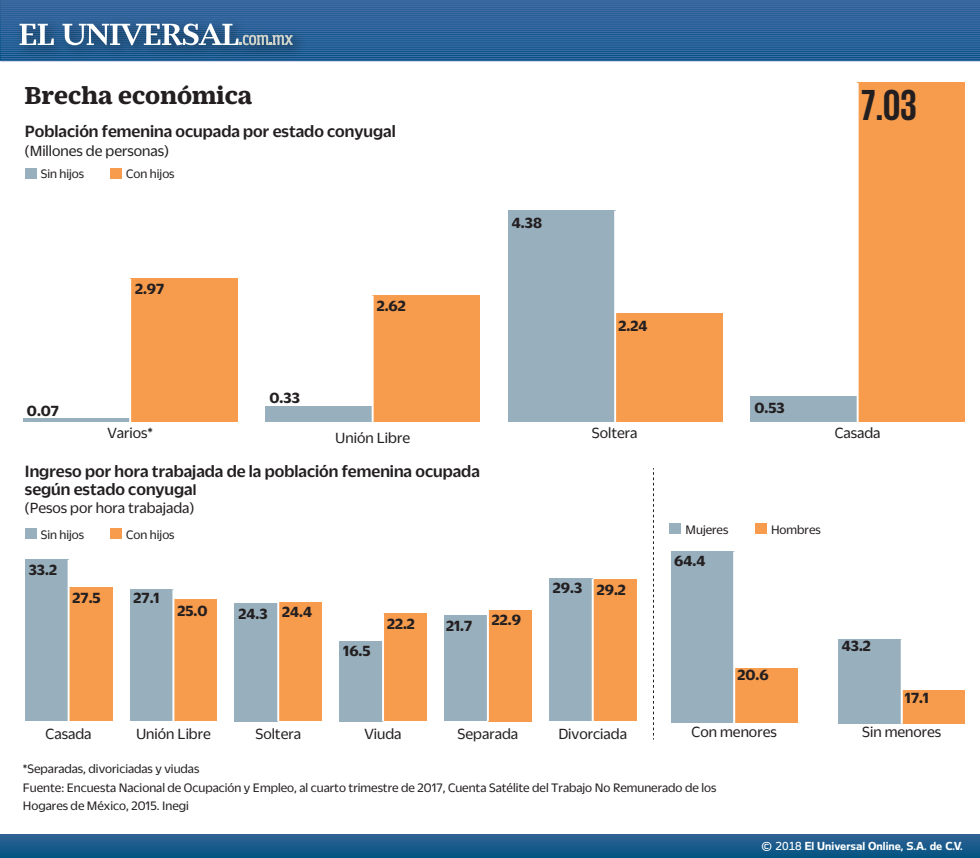
<style>
.page{position:relative;width:980px;height:858px;background:#fff}
.page>*{position:absolute;margin:0;border:0;box-sizing:border-box;transform-origin:0 0}
.t1{font:700 44.3px "Giorgio Sans";color:#231f20}
.t2{font:700 26.6px "Duplicate Ionic";color:#231f20}
.t3{font:500 17.7px/17.7px "Duplicate Sans";color:#231f20}
.t4{font:15.9px "Duplicate Sans";color:#231f20}
.t5{font:700 15.9px "Duplicate Sans";color:#231f20}
.t6{font:13.3px/18.9px "Duplicate Sans";color:#231f20}
.t7{font:700 11.1px "Volt";color:#fff}
.s1{font-size:15.9px}
.s2{font-weight:500}
</style>
<div class="page">
<svg style="left:0;top:0;width:980px;height:60px;background:#225e91"></svg>
<hr style="left:1px;top:0;width:979px;height:1px;background:#426daa">
<hr style="left:1px;top:2px;width:979px;height:1px;background:#426daa">
<hr style="left:1px;top:4px;width:979px;height:1px;background:#426daa">
<hr style="left:1px;top:6px;width:979px;height:1px;background:#426daa">
<hr style="left:1px;top:8px;width:979px;height:1px;background:#426daa">
<hr style="left:1px;top:10px;width:979px;height:1px;background:#426daa">
<hr style="left:1px;top:12px;width:979px;height:1px;background:#426daa">
<hr style="left:1px;top:14px;width:979px;height:1px;background:#426daa">
<hr style="left:1px;top:16px;width:979px;height:1px;background:#426daa">
<hr style="left:1px;top:18px;width:979px;height:1px;background:#426daa">
<hr style="left:1px;top:20px;width:979px;height:1px;background:#426daa">
<hr style="left:1px;top:23px;width:979px;height:1px;background:#426daa">
<hr style="left:1px;top:25px;width:979px;height:1px;background:#426daa">
<hr style="left:1px;top:27px;width:979px;height:1px;background:#426daa">
<hr style="left:1px;top:29px;width:979px;height:1px;background:#426daa">
<hr style="left:1px;top:31px;width:979px;height:1px;background:#426daa">
<hr style="left:1px;top:33px;width:979px;height:1px;background:#426daa">
<hr style="left:1px;top:35px;width:979px;height:1px;background:#426daa">
<hr style="left:1px;top:37px;width:979px;height:1px;background:#426daa">
<hr style="left:1px;top:39px;width:979px;height:1px;background:#426daa">
<hr style="left:1px;top:41px;width:979px;height:1px;background:#426daa">
<hr style="left:1px;top:43px;width:979px;height:1px;background:#426daa">
<hr style="left:1px;top:46px;width:979px;height:1px;background:#426daa">
<hr style="left:1px;top:48px;width:979px;height:1px;background:#426daa">
<hr style="left:1px;top:50px;width:979px;height:1px;background:#426daa">
<hr style="left:1px;top:52px;width:979px;height:1px;background:#426daa">
<hr style="left:1px;top:54px;width:979px;height:1px;background:#426daa">
<hr style="left:1px;top:56px;width:979px;height:1px;background:#426daa">
<hr style="left:1px;top:58px;width:979px;height:1px;background:#426daa">
<hr style="left:1px;top:60px;width:979px;height:1px;background:#426daa">
<img style="left:8px;top:13px;width:250px;height:49px">
<svg style="left:20px;top:24px;width:34px;height:21px"></svg>
<img style="left:229px;top:23px;width:83px;height:39px">
<svg style="left:63px;top:23px;width:230px;height:22px"></svg>
<div style="left:0;top:833px;width:980px;height:24px;background:linear-gradient(to bottom,#336396,#065583)"></div>
<div style="left:25px;top:168px;width:11px;height:10px;background:#98b0be"></div>
<div style="left:110px;top:168px;width:12px;height:10px;background:#f79b4c"></div>
<div style="left:25px;top:528px;width:11px;height:10px;background:#98b0be"></div>
<div style="left:110px;top:528px;width:12px;height:10px;background:#f79b4c"></div>
<div style="left:670px;top:522px;width:11px;height:11px;background:#98b0be"></div>
<div style="left:755px;top:522px;width:12px;height:11px;background:#f79b4c"></div>
<div style="left:858px;top:83px;width:107px;height:338px;background:#f79b4c"></div>
<div style="left:750px;top:396px;width:108px;height:25px;background:#98b0be"></div>
<div style="left:373px;top:295px;width:107px;height:126px;background:#f79b4c"></div>
<div style="left:265px;top:406px;width:108px;height:15px;background:#98b0be"></div>
<div style="left:615px;top:314px;width:107px;height:107px;background:#f79b4c"></div>
<div style="left:508px;top:210px;width:107px;height:211px;background:#98b0be"></div>
<div style="left:130px;top:278px;width:107px;height:143px;background:#f79b4c"></div>
<hr style="left:23px;top:418px;width:107px;height:3px;background:#98b0be">
<div style="left:69px;top:587px;width:43px;height:133px;background:#f79b4c"></div>
<div style="left:25px;top:559px;width:44px;height:161px;background:#98b0be"></div>
<div style="left:173px;top:599px;width:44px;height:121px;background:#f79b4c"></div>
<div style="left:130px;top:589px;width:43px;height:131px;background:#98b0be"></div>
<div style="left:278px;top:602px;width:44px;height:118px;background:#f79b4c"></div>
<div style="left:234px;top:602px;width:44px;height:118px;background:#98b0be"></div>
<div style="left:383px;top:613px;width:44px;height:107px;background:#f79b4c"></div>
<div style="left:339px;top:640px;width:44px;height:80px;background:#98b0be"></div>
<div style="left:488px;top:609px;width:44px;height:111px;background:#f79b4c"></div>
<div style="left:444px;top:615px;width:44px;height:105px;background:#98b0be"></div>
<div style="left:593px;top:579px;width:44px;height:141px;background:#f79b4c"></div>
<div style="left:549px;top:578px;width:44px;height:142px;background:#98b0be"></div>
<div style="left:734px;top:667px;width:63px;height:55px;background:#f79b4c"></div>
<div style="left:671px;top:551px;width:63px;height:171px;background:#98b0be"></div>
<div style="left:902px;top:690px;width:63px;height:33px;background:#f79b4c"></div>
<div style="left:839px;top:639px;width:63px;height:84px;background:#98b0be"></div>
<hr style="left:68px;top:559px;width:2px;height:161px;background:#fff">
<hr style="left:172px;top:589px;width:2px;height:131px;background:#fff">
<hr style="left:277px;top:599px;width:2px;height:121px;background:#fff">
<hr style="left:382px;top:613px;width:2px;height:107px;background:#fff">
<hr style="left:487px;top:609px;width:2px;height:111px;background:#fff">
<hr style="left:592px;top:578px;width:2px;height:142px;background:#fff">
<hr style="left:733px;top:551px;width:2px;height:171px;background:#fff">
<hr style="left:901px;top:639px;width:2px;height:84px;background:#fff">
<hr style="left:857px;top:83px;width:2px;height:338px;background:#fff">
<hr style="left:614px;top:210px;width:2px;height:211px;background:#fff">
<hr style="left:372px;top:295px;width:2px;height:126px;background:#fff">
<hr style="left:129px;top:278px;width:2px;height:147px;background:#fff">
<svg style="left:653px;top:468px;width:1px;height:271px"></svg>
<h2 class="t2" style="left:25px;top:76px;width:229px">Brecha económica</h2>
<h3 class="t3" style="left:25px;top:121px;width:372px">Población femenina ocupada por estado conyugal</h3>
<p class="t4" style="left:25px;top:141px;width:145px">(Millones de personas)</p>
<p class="t6" style="left:41px;top:164px;width:45px">Sin hijos</p>
<p class="t6" style="left:126px;top:164px;width:50px">Con hijos</p>
<p class="t5" style="left:135px;top:277px;width:31px">2.97</p>
<p class="t5" style="left:377px;top:295px;width:31px">2.62</p>
<p class="t5" style="left:512px;top:212px;width:32px">4.38</p>
<p class="t5" style="left:619px;top:314px;width:30px">2.24</p>
<h1 class="t1" style="left:862px;top:82px;width:56px">7.03</h1>
<p class="t5" style="left:27px;top:399px;width:34px">0.07</p>
<p class="t4" style="left:107px;top:423px;width:47px">Varios*</p>
<p class="t5" style="left:270px;top:386px;width:32px">0.33</p>
<p class="t4" style="left:335px;top:427px;width:76px">Unión Libre</p>
<h3 class="t3" style="left:25px;top:461px;width:456px">Ingreso por hora trabajada de la población femenina ocupada según estado conyuga<span class="s1">l</span></h3>
<p class="t4" style="left:25px;top:497px;width:171px">(Pesos por hora trabajada)</p>
<p class="t4" style="left:592px;top:423px;width:47px">Soltera</p>
<p class="t5" style="left:754px;top:396px;width:32px">0.53</p>
<p class="t6" style="left:41px;top:524px;width:45px">Sin hijos</p>
<p class="t6" style="left:126px;top:524px;width:50px">Con hijos</p>
<p class="t6" style="left:686px;top:518px;width:44px">Mujeres</p>
<p class="t6" style="left:771px;top:518px;width:51px">Hombres</p>
<p class="t5" style="left:29px;top:558px;width:30px">33.2</p>
<p class="t5" style="left:73px;top:587px;width:30px">27.5</p>
<p class="t5" style="left:134px;top:587px;width:28px">27.1</p>
<p class="t5" style="left:177px;top:599px;width:32px">25.0</p>
<p class="t5" style="left:238px;top:602px;width:75px">24.3 24.4</p>
<p class="t5" style="left:343px;top:639px;width:29px">16.5</p>
<p class="t5" style="left:387px;top:612px;width:29px">22.2</p>
<p class="t5" style="left:446px;top:611px;width:77px">21.7 22.9</p>
<p class="t5" style="left:553px;top:577px;width:75px">29.3 29.2</p>
<p class="t5" style="left:674px;top:549px;width:33px">64.4</p>
<p class="t5" style="left:737px;top:663px;width:33px">20.6</p>
<p class="t4" style="left:835px;top:423px;width:47px">Casada</p>
<p class="t5" style="left:842px;top:634px;width:31px">43.2</p>
<p class="t5" style="left:905px;top:686px;width:26px">17.1</p>
<p class="t4" style="left:46px;top:723px;width:47px">Casada</p>
<p class="t4" style="left:136px;top:723px;width:76px">Unión Libre</p>
<p class="t4" style="left:255px;top:723px;width:47px">Soltera</p>
<p class="t4" style="left:365px;top:723px;width:39px">Viuda</p>
<p class="t4" style="left:458px;top:723px;width:62px">Separada</p>
<p class="t4" style="left:558px;top:723px;width:70px">Divorciada</p>
<p class="t4" style="left:692px;top:720px;width:87px">Con menores</p>
<p class="t4" style="left:862px;top:720px;width:81px">Sin menores</p>
<p class="t6" style="left:23px;top:757px;width:695px">*Separadas, divoriciadas y viudas<br>Fuente: Encuesta Nacional de Ocupación y Empleo, al cuarto trimestre de 2017, Cuenta Satélite del Trabajo No Remunerado de los<br>Hogares de México, 2015. Inegi</p>
<p class="t7" style="left:761px;top:839px;width:203px"><span class="s2">© 2018</span> El Universal Online, S.A. de C.V.</p>
</div>
